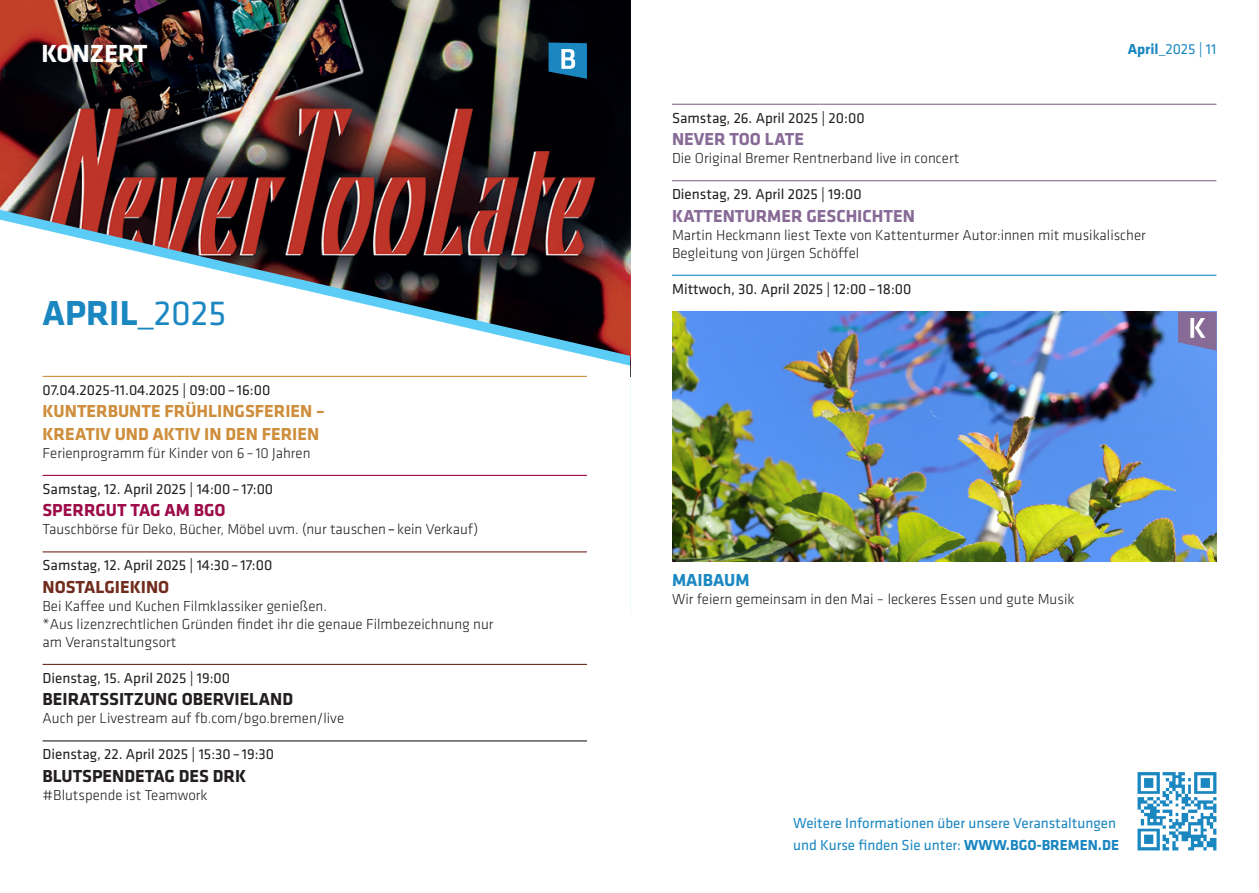
<style>
.page{position:relative;width:1259px;height:893px;background:#fff}
.page>*{position:absolute;margin:0;border:0;box-sizing:border-box;transform-origin:0 0}
.t1{font:700 36px "Klavika";color:#1b87c1}
.t2{font:700 25.65px "Klavika";color:#fff}
.t3{font:700 18px "Klavika";color:#ce8e3b}
.t4{font:700 18px "Klavika";color:#231f20}
.t5{font:700 18px "Klavika";color:#876a96}
.t6{font:700 18px "Klavika";color:#9d0b49}
.t7{font:700 18px "Klavika";color:#712c1e}
.t8{font:700 18px "Klavika";color:#1b87c1}
.t9{font:300 15px "Klavika";color:#231f20}
.t10{font:15px "Klavika";color:#231f20}
.t11{font:15px/22.5px "Klavika";color:#1b87c1}
.s1{font-weight:400}
.s2{font-weight:700}
</style>
<div class="page">
<img style="left:0;top:0;width:630px;height:210px">
<svg style="left:0;top:210px;width:630px;height:10px;background:#6c302e"></svg>
<svg style="left:2px;top:220px;width:628px;height:333px"></svg>
<hr style="left:43px;top:376px;width:544px;height:1px;background:#ce8e3b">
<hr style="left:43px;top:475px;width:544px;height:1px;background:#9d0b49">
<hr style="left:43px;top:551px;width:544px;height:1px;background:#712c1e">
<hr style="left:43px;top:664px;width:544px;height:1px;background:#712c1e">
<hr style="left:43px;top:740px;width:544px;height:1px;background:#231f20">
<hr style="left:672px;top:104px;width:544px;height:1px;background:#876a96">
<hr style="left:672px;top:180px;width:544px;height:1px;background:#876a96">
<hr style="left:672px;top:275px;width:544px;height:1px;background:#1b87c1">
<img style="left:672px;top:311px;width:544px;height:251px">
<img style="left:1137px;top:772px;width:79px;height:78px">
<svg style="left:1178px;top:311px;width:38px;height:40px;background:#8e7fad"></svg>
<svg style="left:548px;top:43px;width:39px;height:36px"></svg>
<p class="t2" style="left:41px;top:35px;width:108px">KONZERT</p>
<p class="t1" style="left:43px;top:287px;width:185px">APRIL_<span class="s1">2025</span></p>
<p class="t10" style="left:43px;top:380px;width:229px">07.04.2025-11.04.2025 | 09:00– 16:00</p>
<p class="t3" style="left:43px;top:398px;width:284px">KUNTERBUNTE FRÜHLINGSFERIEN –</p>
<p class="t3" style="left:43px;top:421px;width:278px">KREATIV UND AKTIV IN DEN FERIEN</p>
<p class="t9" style="left:43px;top:444px;width:270px">Ferienprogramm für Kinder von 6– 10 Jahren</p>
<p class="t10" style="left:43px;top:479px;width:232px">Samstag, 12. April 2025 | 14:00– 17:00</p>
<p class="t6" style="left:43px;top:497px;width:185px">SPERRGUT TAG AM BGO</p>
<p class="t9" style="left:43px;top:520px;width:437px">Tauschbörse für Deko, Bücher, Möbel uvm. (nur tauschen<span class="s1">–</span> kein Verkauf)</p>
<p class="t10" style="left:43px;top:556px;width:231px">Samstag, 12. April 2025 | 14:30– 17:00</p>
<p class="t7" style="left:43px;top:574px;width:128px">NOSTALGIEKINO</p>
<p class="t9" style="left:43px;top:597px;width:286px">Bei Kaffee und Kuchen Filmklassiker genießen.</p>
<p class="t9" style="left:43px;top:615px;width:452px">*Aus lizenzrechtlichen Gründen findet ihr die genaue Filmbezeichnung nur</p>
<p class="t9" style="left:43px;top:633px;width:135px">am Veranstaltungsort</p>
<p class="t10" style="left:43px;top:668px;width:189px">Dienstag, 15. April 2025 | 19:00</p>
<p class="t4" style="left:43px;top:686px;width:252px">BEIRATSSITZUNG OBERVIELAND</p>
<p class="t9" style="left:43px;top:709px;width:303px">Auch per Livestream auf fb.com/bgo.bremen/live</p>
<p class="t10" style="left:43px;top:745px;width:233px">Dienstag, 22. April 2025 | 15:30– 19:30</p>
<p class="t4" style="left:43px;top:763px;width:205px">BLUTSPENDETAG DES DRK</p>
<p class="t9" style="left:43px;top:786px;width:167px">#Blutspende ist Teamwork</p>
<p class="t11" style="left:1127px;top:37px;width:90px"><span class="s2">April_</span>2025 | 11</p>
<p class="t10" style="left:672px;top:108px;width:194px">Samstag, 26. April 2025 | 20:00</p>
<p class="t5" style="left:672px;top:126px;width:133px">NEVER TOO LATE</p>
<p class="t9" style="left:672px;top:149px;width:289px">Die Original Bremer Rentnerband live in concert</p>
<p class="t10" style="left:672px;top:185px;width:191px">Dienstag, 29. April 2025 | 19:00</p>
<p class="t5" style="left:672px;top:203px;width:244px">KATTENTURMER GESCHICHTEN</p>
<p class="t9" style="left:672px;top:226px;width:475px">Martin Heckmann liest Texte von Kattenturmer Autor:innen mit musikalischer</p>
<p class="t9" style="left:672px;top:244px;width:189px">Begleitung von Jürgen Schöffel</p>
<p class="t10" style="left:672px;top:279px;width:241px">Mittwoch, 30. April 2025 | 12:00– 18:00</p>
<p class="t8" style="left:672px;top:567px;width:79px">MAIBAUM</p>
<p class="t9" style="left:672px;top:590px;width:404px">Wir feiern gemeinsam in den Mai – leckeres Essen und gute Musik</p>
<p class="t11" style="left:793px;top:811px;width:327px">Weitere Informationen über unsere Veranstaltungen und Kurse finden Sie unter: <span class="s2">WWW.BGO-BREMEN.DE</span></p>
</div>
